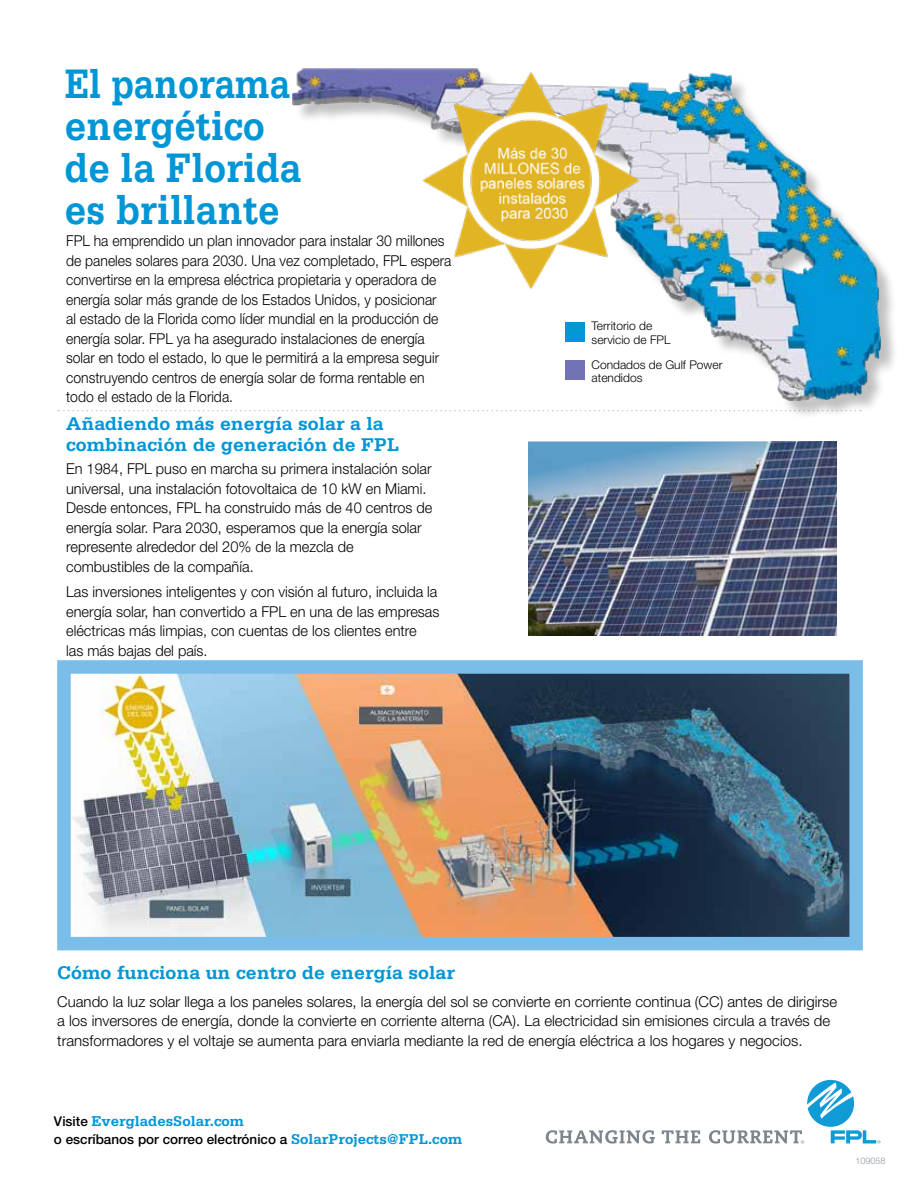
<style>
.page{position:relative;width:918px;height:1188px;background:#fff}
.page>*{position:absolute;margin:0;border:0;box-sizing:border-box;transform-origin:0 0}
.t1{font:700 43.5px/42px "Serifa Std";color:#0096d6;scale:.84 1}
.t2{font:700 19.5px/21px "Serifa Std";color:#0096d6}
.t3{font:300 15px/19.5px "Helvetica Neue LT Std";color:#000}
.t4{font:300 15px/19.5px "Helvetica Neue LT Std";color:#000;scale:.93 1}
.t5{font:700 15px "Serifa Std";color:#0096d6}
.t6{font:500 13.5px "Helvetica Neue LT Std";color:#000}
.t7{font:300 12px/13.2px "Helvetica Neue LT Std";color:#000}
.t8{font:300 9px "Helvetica Neue LT Std";color:#8e979d}
.s1{font-family:"Helvetica Neue LT Std";font-weight:500;font-size:13.5px;color:#000}
.s2{font-family:"Serifa Std";font-weight:700;font-size:15px;color:#0096d6}
</style>
<div class="page">
<img style="left:72px;top:675px;width:776px;height:260px">
<div style="left:57px;top:660px;width:806px;height:290px;border:14px solid #79bde8"></div>
<svg style="left:546px;top:1130px;width:109px;height:14px"></svg>
<svg style="left:662px;top:1130px;width:38px;height:13px"></svg>
<svg style="left:709px;top:1080px;width:171px;height:64px"></svg>
<img style="left:528px;top:510px;width:308px;height:125px">
<svg style="left:528px;top:442px;width:308px;height:68px;background:#6783a2"></svg>
<svg style="left:58px;top:410px;width:235px;height:1px"></svg>
<div style="left:294px;top:71px;width:605px;height:348px;background:#000;opacity:.25"></div>
<img style="left:293px;top:68px;width:587px;height:332px">
<div style="left:565px;top:322px;width:19px;height:19px;background:#0397d6"></div>
<div style="left:565px;top:360px;width:19px;height:19px;background:#7173b5"></div>
<img style="left:422px;top:71px;width:218px;height:218px">
<h1 class="t1" style="left:65px;top:62px;width:283px">El panorama energético de la Florida es brillante</h1>
<p class="t4" style="left:66px;top:231px;width:416px">FPL ha emprendido un plan innovador para instalar 30 millones de paneles solares para 2030. Una vez completado, FPL espera convertirse en la empresa eléctrica propietaria y operadora de energía solar más grande de los Estados Unidos, y posicionar<br>al estado de la Florida como líder mundial en la producción de energía solar. FPL ya ha asegurado instalaciones de energía solar en todo el estado, lo que le permitirá a la empresa seguir construyendo centros de energía solar de forma rentable en todo el estado de la Florida.</p>
<h2 class="t2" style="left:66px;top:413px;width:334px">Añadiendo más energía solar a la combinación de generación de FPL</h2>
<p class="t3" style="left:66px;top:459px;width:368px">En 1984, FPL puso en marcha su primera instalación solar universal, una instalación fotovoltaica de 10 kW en Miami.<br>Desde entonces, FPL ha construido más de 40 centros de energía solar. Para 2030, esperamos que la energía solar represente alrededor del 20% de la mezcla de combustibles de la compañía.</p>
<p class="t3" style="left:66px;top:582px;width:375px">Las inversiones inteligentes y con visión al futuro, incluida la energía solar, han convertido a FPL en una de las empresas eléctricas más limpias, con cuentas de los clientes entre<br>las más bajas del país.</p>
<p class="t7" style="left:592px;top:319px;width:80px">Territorio de servicio de FPL</p>
<p class="t7" style="left:592px;top:358px;width:132px">Condados de Gulf Power atendidos</p>
<h2 class="t2" style="left:57px;top:962px;width:399px">Cómo funciona un centro de energía solar</h2>
<p class="t3" style="left:57px;top:991px;width:781px">Cuando la luz solar llega a los paneles solares, la energía del sol se convierte en corriente continua (CC) antes de dirigirse a los inversores de energía, donde la convierte en corriente alterna (CA). La electricidad sin emisiones circula a través de transformadores y el voltaje se aumenta para enviarla mediante la red de energía eléctrica a los hogares y negocios.</p>
<p class="t5" style="left:54px;top:1112px;width:192px"><span class="s1">Visite</span> EvergladesSolar.com</p>
<p class="t6" style="left:54px;top:1131px;width:410px">o escríbanos por correo electrónico a <span class="s2">SolarProjects@FPL.com</span></p>
<p class="t8" style="left:856px;top:1155px;width:32px">109058</p>
</div>
